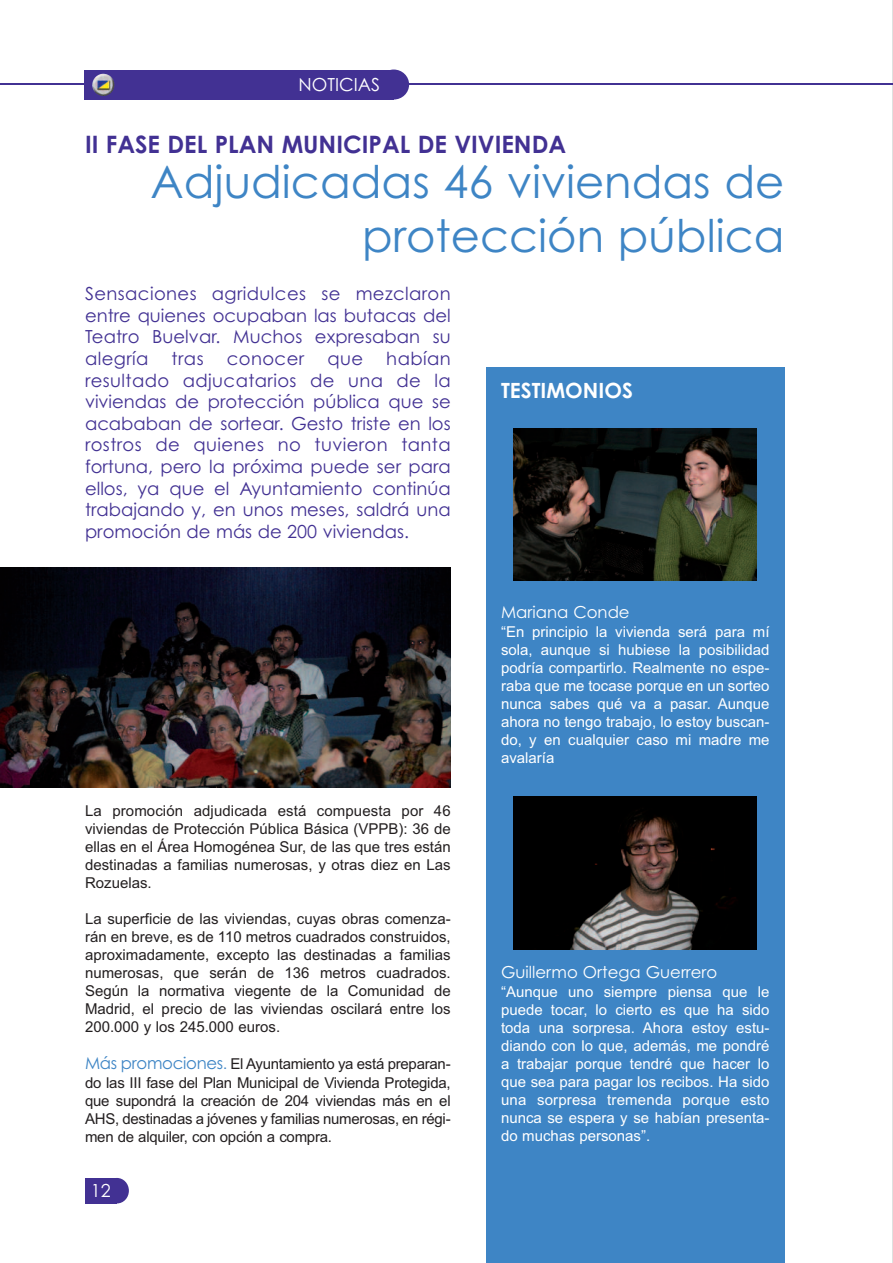
<style>
.page{position:relative;width:893px;height:1263px;background:#fff}
.page>*{position:absolute;margin:0;border:0;box-sizing:border-box;transform-origin:0 0}
.t1{font:45px/54px "Century Gothic";color:#3e85c5;text-align:right}
.t2{font:700 24px "Century Gothic";color:#423193}
.t3{font:700 21px "Century Gothic";color:#fff}
.t4{font:18px/21.6px "Century Gothic";color:#423193;text-align:justify}
.t5{font:18px "Century Gothic";color:#fff}
.t6{font:18px "Century Gothic";letter-spacing:.02em;color:#423193}
.t7{font:16.5px "Century Gothic";color:#fff}
.t8{font:15px/18px "Arial";color:#231f20;text-align:justify}
.t9{font:15px/18px "Arial";color:#fff;text-align:justify}
.s1{font-family:"Century Gothic";font-size:16.5px;color:#3e85c5}
.s2{color:#3e85c5}
</style>
<div class="page">
<hr style="left:892px;top:0;width:1px;height:1263px;background:#dfe1e0">
<div style="left:105px;top:1178px;width:24px;height:25px;background:#423193;border-radius:50%"></div>
<div style="left:85px;top:1178px;width:32px;height:25px;background:#423193"></div>
<hr style="left:0;top:84px;width:893px;height:1px;background:#423193">
<div style="left:378px;top:70px;width:31px;height:30px;background:#423193;border-radius:50%"></div>
<div style="left:85px;top:70px;width:309px;height:30px;background:#423193"></div>
<img style="left:92px;top:74px;width:22px;height:22px">
<img style="left:0;top:567px;width:450px;height:220px">
<div style="left:486px;top:368px;width:298px;height:895px;background:#3e85c5"></div>
<img style="left:513px;top:797px;width:244px;height:152px">
<img style="left:513px;top:428px;width:244px;height:153px">
<p class="t5" style="left:299px;top:74px;width:83px">NOTICIAS</p>
<h2 class="t2" style="left:85px;top:131px;width:483px">II FASE DEL PLAN MUNICIPAL DE VIVIENDA</h2>
<h1 class="t1" style="left:150px;top:155px;width:636px">Adjudicadas 46 viviendas de protección pública</h1>
<p class="t4" style="left:85px;top:283px;width:367px">Sensaciones agridulces se mezclaron entre quienes ocupaban las butacas del Teatro Buelvar. Muchos expresaban su alegría</p>
<p class="t4" style="left:85px;top:348px;width:367px;text-indent:301px">habían resultado adjucatarios de una de la viviendas de protección pública que se acababan de sortear. Gesto triste en los rostros de quienes no tuvieron tanta fortuna, pero la próxima puede ser para ellos, ya que el Ayuntamiento continúa trabajando y, en unos meses, saldrá una promoción de más de 200 viviendas.</p>
<p class="t4" style="left:172px;top:348px;width:33px">tras</p>
<p class="t6" style="left:227px;top:348px;width:79px">conocer</p>
<p class="t4" style="left:327px;top:348px;width:37px">que</p>
<h3 class="t3" style="left:501px;top:379px;width:133px">TESTIMONIOS</h3>
<p class="t8" style="left:85px;top:802px;width:367px">La promoción adjudicada está compuesta por 46 viviendas de Protección Pública Básica (VPPB): 36 de ellas en el Área Homogénea Sur, de las que tres están destinadas a familias numerosas, y otras diez en Las Rozuelas.</p>
<p class="t8" style="left:85px;top:910px;width:367px">La superficie de las viviendas, cuyas obras comenza&shy;rán en breve, es de 110 metros cuadrados construidos, aproximadamente, excepto las destinadas a familias numerosas, que serán de 136 metros cuadrados.<br>Según la normativa viegente de la Comunidad de Madrid, el precio de las viviendas oscilará entre los 200.000 y los 245.000 euros.</p>
<p class="t8" style="left:85px;top:1055px;width:367px"><span class="s1">Más promociones</span><span class="s2">.</span> El Ayuntamiento ya está preparan&shy;do las III fase del Plan Municipal de Vivienda Protegida, que supondrá la creación de 204 viviendas más en el AHS, destinadas a jóvenes y familias numerosas, en régi&shy;men de alquiler, con opción a compra.</p>
<p class="t5" style="left:91px;top:1180px;width:21px">12</p>
<p class="t7" style="left:501px;top:603px;width:130px">Mariana Conde</p>
<p class="t9" style="left:501px;top:622px;width:270px">“En principio la vivienda será para mí sola, aunque si hubiese la posibilidad podría compartirlo. Realmente no espe&shy;raba que me tocase porque en un sorteo nunca sabes qué va a pasar. Aunque ahora no tengo trabajo, lo estoy buscan&shy;do, y en cualquier caso mi madre me avalaría</p>
<p class="t7" style="left:501px;top:963px;width:218px">Guillermo Ortega Guerrero</p>
<p class="t9" style="left:501px;top:982px;width:270px">“Aunque uno siempre piensa que le puede tocar, lo cierto es que ha sido toda una sorpresa. Ahora estoy estu&shy;diando con lo que, además, me pondré a trabajar porque tendré que hacer lo que sea para pagar los recibos. Ha sido una sorpresa tremenda porque esto nunca se espera y se habían presenta&shy;do muchas personas”.</p>
</div>
